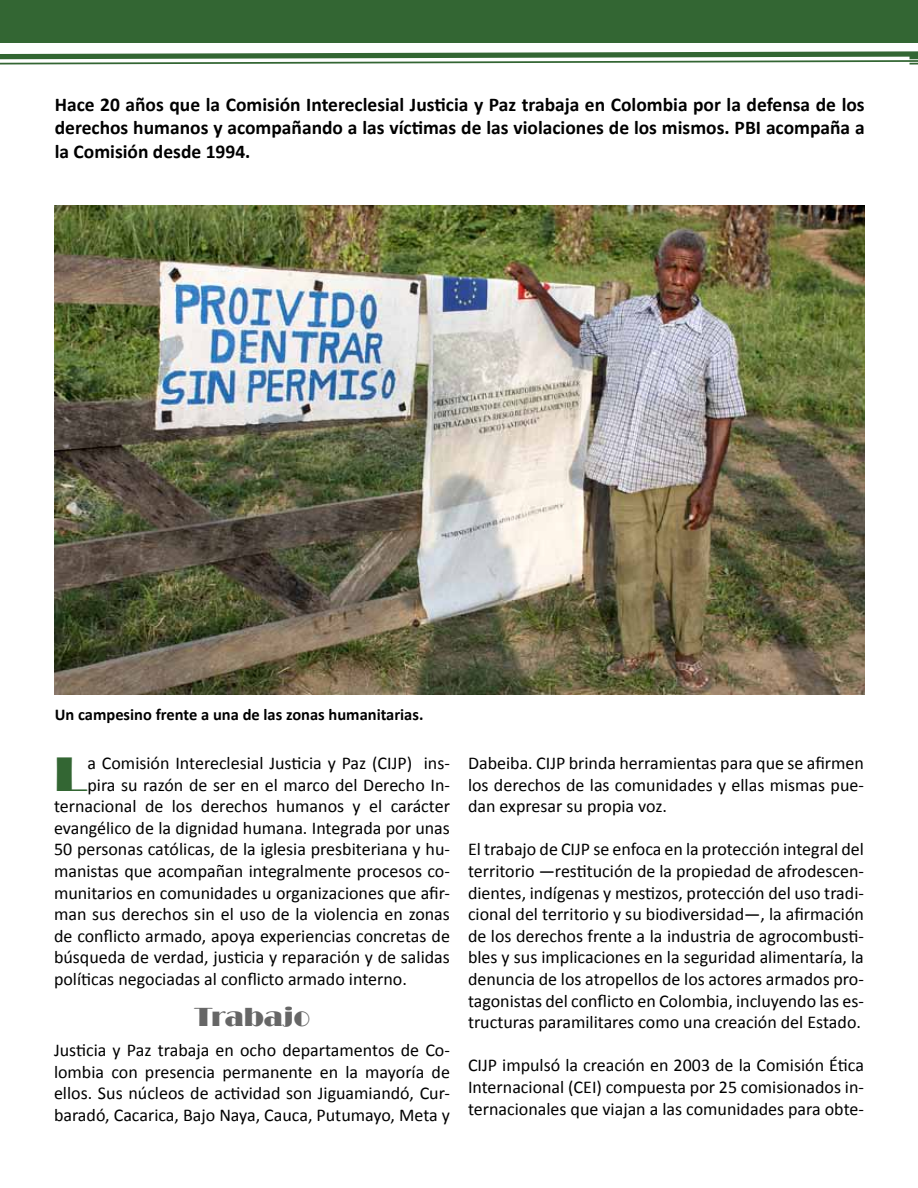
<style>
.page{position:relative;width:918px;height:1188px;background:#fff}
.page>*{position:absolute;margin:0;border:0;box-sizing:border-box;transform-origin:0 0}
.t1{font:49.95px "Broadway";color:#363}
.t2{font:27px "Broadway";color:#666}
.t3{font:700 19.5px/23.4px "Calibri";color:#000;text-align:justify}
.t4{font:18px/21.6px "Calibri";color:#000;text-align:justify}
.t5{font:700 16.5px "Calibri";color:#000}
</style>
<div class="page">
<img style="left:55px;top:205px;width:810px;height:490px">
<div style="left:0;top:0;width:918px;height:43px;background:#363"></div>
<svg style="left:0;top:51px;width:918px;height:14px"></svg>
<p class="t3" style="left:55px;top:92px;width:812px">Hace 20 años que la Comisión Intereclesial Justicia y Paz trabaja en Colombia por la defensa de los derechos humanos y acompañando a las víctimas de las violaciones de los mismos. PBI acompaña a la Comisión desde 1994.</p>
<p class="t5" style="left:55px;top:704px;width:370px">Un campesino frente a una de las zonas humanitarias.</p>
<h1 class="t1" style="left:54px;top:745px;width:35px">L</h1>
<p class="t4" style="left:87px;top:751px;width:364px">a Comisión Intereclesial Justicia y Paz (CIJP) ins-</p>
<p class="t4" style="left:87px;top:773px;width:364px">pira su razón de ser en el marco del Derecho In-</p>
<p class="t4" style="left:54px;top:795px;width:397px">ternacional de los derechos humanos y el carácter</p>
<p class="t4" style="left:54px;top:816px;width:397px">evangélico de la dignidad humana. Integrada por unas</p>
<p class="t4" style="left:54px;top:838px;width:398px">50 personas católicas, de la iglesia presbiteriana y hu-</p>
<p class="t4" style="left:54px;top:859px;width:397px">manistas que acompañan integralmente procesos co-</p>
<p class="t4" style="left:54px;top:881px;width:398px">munitarios en comunidades u organizaciones que afir-</p>
<p class="t4" style="left:54px;top:903px;width:397px">man sus derechos sin el uso de la violencia en zonas</p>
<p class="t4" style="left:54px;top:924px;width:397px">de conflicto armado, apoya experiencias concretas de</p>
<p class="t4" style="left:54px;top:946px;width:397px">búsqueda de verdad, justicia y reparación y de salidas</p>
<p class="t4" style="left:54px;top:967px;width:354px">políticas negociadas al conflicto armado interno.</p>
<h2 class="t2" style="left:194px;top:1001px;width:117px">Trabajo</h2>
<p class="t4" style="left:54px;top:1038px;width:397px">Justicia y Paz trabaja en ocho departamentos de Co&shy;lombia con presencia permanente en la mayoría de ellos. Sus núcleos de actividad son Jiguamiandó, Cur&shy;baradó, Cacarica, Bajo Naya, Cauca, Putumayo, Meta y</p>
<p class="t4" style="left:468px;top:751px;width:397px">Dabeiba. CIJP brinda herramientas para que se afirmen los derechos de las comunidades y ellas mismas pue&shy;dan expresar su propia voz.</p>
<p class="t4" style="left:468px;top:838px;width:397px">El trabajo de CIJP se enfoca en la protección integral del territorio —restitución de la propiedad de afrodescen&shy;dientes, indígenas y mestizos, protección del uso tradi&shy;cional del territorio y su biodiversidad—, la afirmación de los derechos frente a la industria de agrocombusti&shy;bles y sus implicaciones en la seguridad alimentaría, la denuncia de los atropellos de los actores armados pro&shy;tagonistas del conflicto en Colombia, incluyendo las es&shy;tructuras paramilitares como una creación del Estado.</p>
<p class="t4" style="left:468px;top:1054px;width:398px">CIJP impulsó la creación en 2003 de la Comisión Ética Internacional (CEI) compuesta por 25 comisionados in&shy;ternacionales que viajan a las comunidades para obte-</p>
</div>
